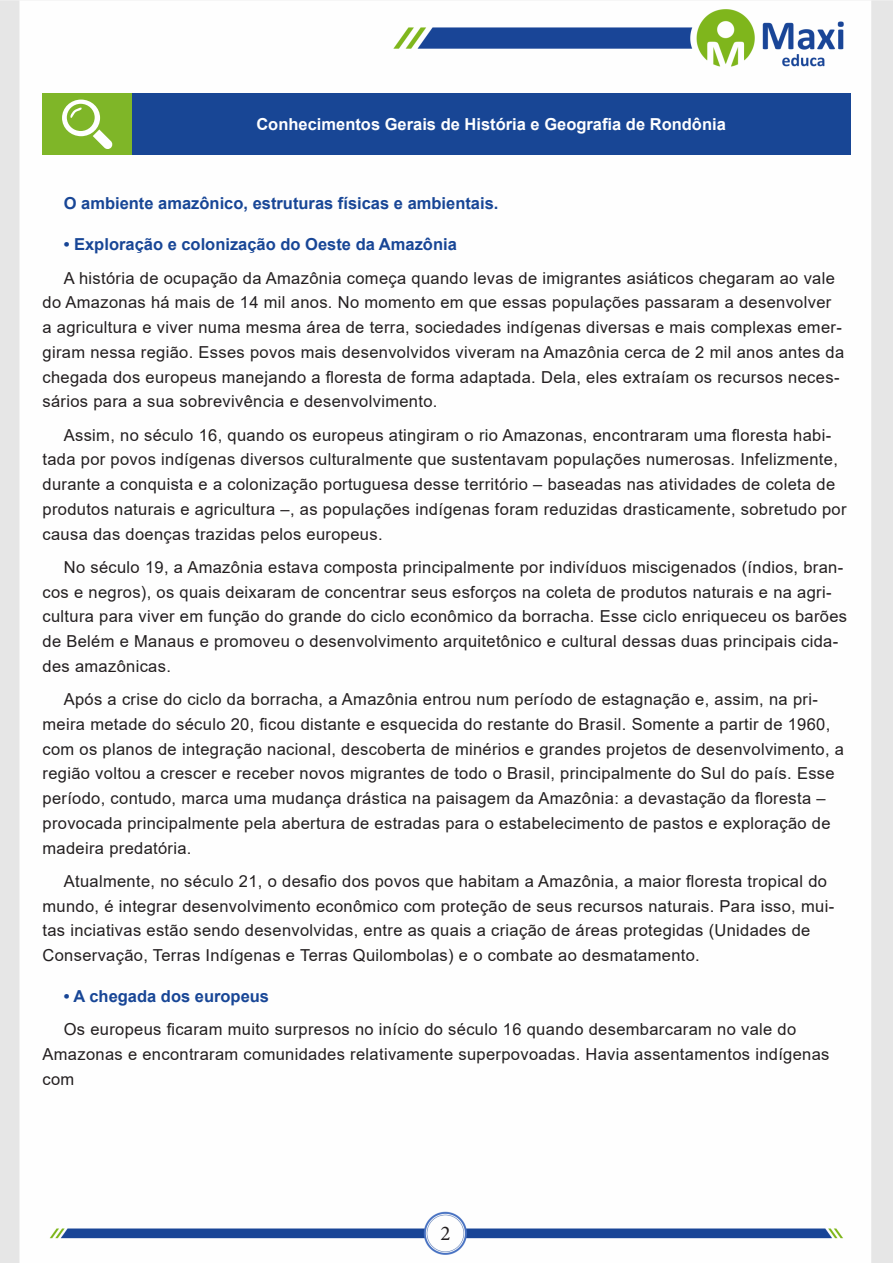
<style>
.page{position:relative;width:893px;height:1263px;background:#fff}
.page>*{position:absolute;margin:0;border:0;box-sizing:border-box;transform-origin:0 0}
.t1{font:21px "Minion Pro";color:#231f20}
.APOSTILA{font:16.5px/24.8px "Arial";letter-spacing:.02em;color:#231f20}
.t2{font:700 16.5px "Arial";color:#184696}
.Titulo_de_Caixa{font:700 16.5px "Arial";color:#fff}
</style>
<div class="page">
<img style="left:0;top:0;width:893px;height:1263px">
<div style="left:43px;top:94px;width:89px;height:61px;background:#7fb628"></div>
<div style="left:132px;top:94px;width:718px;height:61px;background:#184695"></div>
<svg style="left:62px;top:100px;width:51px;height:49px"></svg>
<p class="Titulo_de_Caixa" style="left:256px;top:113px;width:471px">Conhecimentos Gerais de História e Geografia de Rondônia</p>
<p class="t2" style="left:64px;top:192px;width:436px">O ambiente amazônico, estruturas físicas e ambientais.</p>
<p class="t2" style="left:64px;top:233px;width:395px">• Exploração e colonização do Oeste da Amazônia</p>
<p class="APOSTILA" style="left:43px;top:265px;width:803px;text-indent:21px">A história de ocupação da Amazônia começa quando levas de imigrantes asiáticos chegaram ao vale do Amazonas há mais de 14 mil anos. No momento em que essas populações passaram a desenvolver a agricultura e viver numa mesma área de terra, sociedades indígenas diversas e mais complexas emer&shy;giram nessa região. Esses povos mais desenvolvidos viveram na Amazônia cerca de 2 mil anos antes da chegada dos europeus manejando a floresta de forma adaptada. Dela, eles extraíam os recursos neces&shy;sários para a sua sobrevivência e desenvolvimento.</p>
<p class="APOSTILA" style="left:43px;top:422px;width:806px;text-indent:21px">Assim, no século 16, quando os europeus atingiram o rio Amazonas, encontraram uma floresta habi&shy;tada por povos indígenas diversos culturalmente que sustentavam populações numerosas. Infelizmente, durante a conquista e a colonização portuguesa desse território – baseadas nas atividades de coleta de produtos naturais e agricultura –, as populações indígenas foram reduzidas drasticamente, sobretudo por causa das doenças trazidas pelos europeus.</p>
<p class="APOSTILA" style="left:43px;top:554px;width:806px;text-indent:21px">No século 19, a Amazônia estava composta principalmente por indivíduos miscigenados (índios, bran&shy;cos e negros), os quais deixaram de concentrar seus esforços na coleta de produtos naturais e na agri&shy;cultura para viver em função do grande do ciclo econômico da borracha. Esse ciclo enriqueceu os barões de Belém e Manaus e promoveu o desenvolvimento arquitetônico e cultural dessas duas principais cida&shy;des amazônicas.</p>
<p class="APOSTILA" style="left:43px;top:687px;width:803px;text-indent:21px">Após a crise do ciclo da borracha, a Amazônia entrou num período de estagnação e, assim, na pri&shy;meira metade do século 20, ficou distante e esquecida do restante do Brasil. Somente a partir de 1960, com os planos de integração nacional, descoberta de minérios e grandes projetos de desenvolvimento, a região voltou a crescer e receber novos migrantes de todo o Brasil, principalmente do Sul do país. Esse período, contudo, marca uma mudança drástica na paisagem da Amazônia: a devastação da floresta – provocada principalmente pela abertura de estradas para o estabelecimento de pastos e exploração de madeira predatória.</p>
<p class="APOSTILA" style="left:43px;top:869px;width:793px;text-indent:21px">Atualmente, no século 21, o desafio dos povos que habitam a Amazônia, a maior floresta tropical do mundo, é integrar desenvolvimento econômico com proteção de seus recursos naturais. Para isso, mui&shy;tas inciativas estão sendo desenvolvidas, entre as quais a criação de áreas protegidas (Unidades de Conservação, Terras Indígenas e Terras Quilombolas) e o combate ao desmatamento.</p>
<p class="t2" style="left:64px;top:985px;width:207px">• A chegada dos europeus</p>
<p class="APOSTILA" style="left:43px;top:1017px;width:788px;text-indent:21px">Os europeus ficaram muito surpresos no início do século 16 quando desembarcaram no vale do<br>Amazonas e encontraram comunidades relativamente superpovoadas. Havia assentamentos indígenas com</p>
<p class="t1" style="left:440px;top:1219px;width:12px">2</p>
</div>
